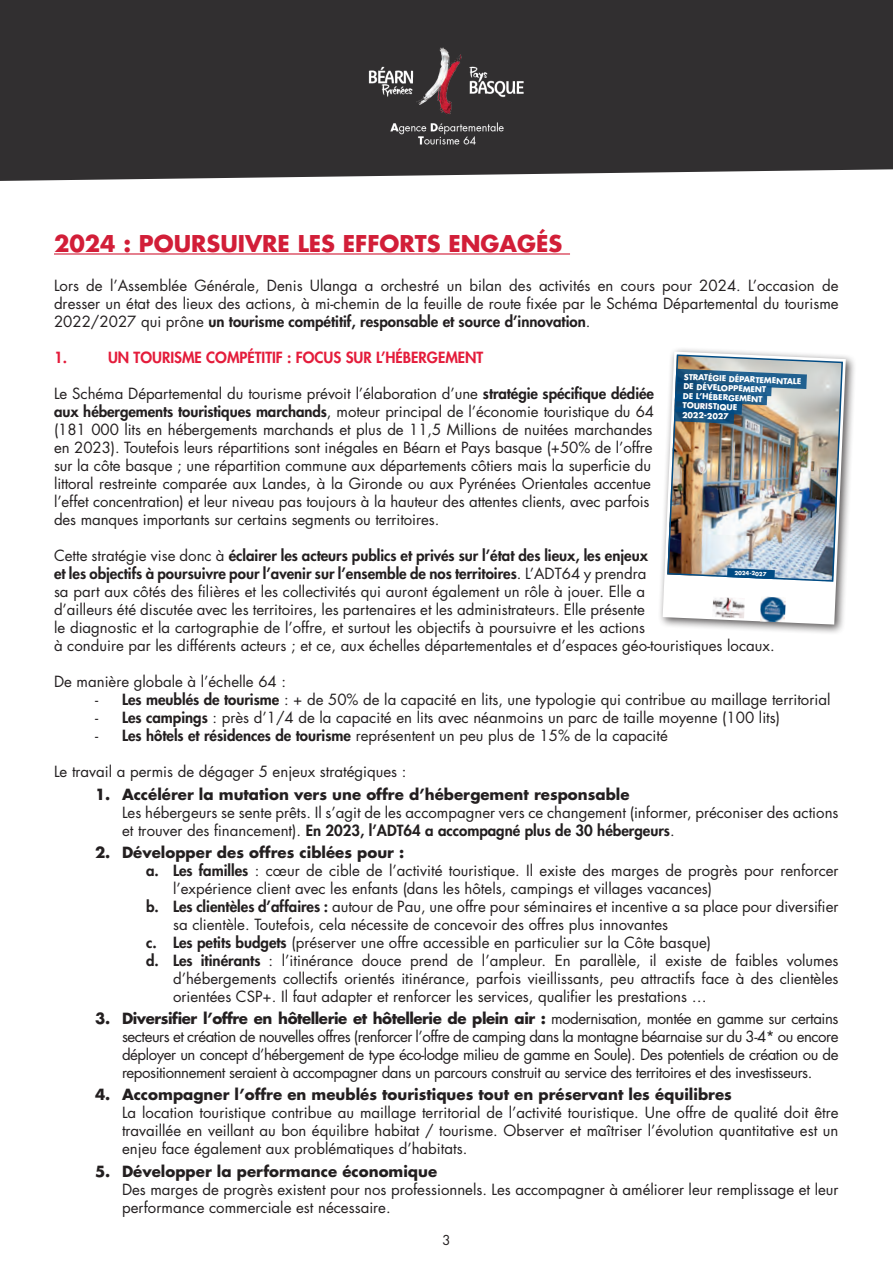
<style>
.page{position:relative;width:893px;height:1263px;background:#fff}
.page>*{position:absolute;margin:0;border:0;box-sizing:border-box;transform-origin:0 0}
.t1{font:700 22.5px "Futura Std";color:#d21e38}
.t2{font:15px/18px "Futura Std";color:#231f20}
.t3{font:700 15px "Futura Std";color:#231f20}
.t4{font:800 15px "Futura Std";color:#e41c3b}
.t5{font:15px "Futura PT";color:#231f20}
.t6{font:700 7.95px/9.4px "Futura Std";color:#fff}
.t7{font:700 5.4px "Futura Std";color:#fff}
.s1{font-weight:800}
.s2{font-weight:700}
</style>
<div class="page">
<div style="left:0;top:0;width:893px;height:181px;background:#312f30"></div>
<img style="left:365px;top:35px;width:163px;height:122px">
<hr style="left:54px;top:253px;width:516px;height:2px;background:#d21e38">
<div style="left:658px;top:347px;width:199px;height:288px;background:#231f20;opacity:.75"></div>
<svg style="left:663px;top:352px;width:183px;height:272px"></svg>
<img style="left:712px;top:597px;width:33px;height:21px">
<img style="left:760px;top:596px;width:26px;height:26px">
<img style="left:666px;top:354px;width:178px;height:228px">
<h1 class="t1" style="left:54px;top:228px;width:510px">2024 : POURSUIVRE LES EFFORTS ENGAGÉS</h1>
<p class="t2" style="left:54px;top:277px;width:786px;text-align:justify">Lors de l’Assemblée Générale, Denis Ulanga a orchestré un bilan des activités en cours pour 2024. L’occasion de dresser un état des lieux des actions, à mi-chemin de la feuille de route fixée par le Schéma Départemental du tourisme 2022/2027 qui prône <span class="s1">un tourisme compétitif, responsable et source d’innovation</span>.</p>
<p class="t4" style="left:54px;top:348px;width:15px">1.</p>
<p class="t4" style="left:108px;top:348px;width:377px">UN TOURISME COMPÉTITIF : FOCUS SUR L’HÉBERGEMENT</p>
<p class="t2" style="left:54px;top:385px;width:602px">Le Schéma Départemental du tourisme prévoit l’élaboration d’une <span class="s1">stratégie spécifique dédiée aux hébergements touristiques marchands</span>, moteur principal de l’économie touristique du 64 (181 000 lits en hébergements marchands et plus de 11,5 Millions de nuitées marchandes en 2023). Toutefois leurs répartitions sont inégales en Béarn et Pays basque (+50% de l’offre sur la côte basque ; une répartition commune aux départements côtiers mais la superficie du littoral restreinte comparée aux Landes, à la Gironde ou aux Pyrénées Orientales accentue l’effet concentration) et leur niveau pas toujours à la hauteur des attentes clients, avec parfois des manques importants sur certains segments ou territoires.</p>
<p class="t2" style="left:54px;top:547px;width:722px">Cette stratégie vise donc à <span class="s1">éclairer les acteurs publics et privés sur l’état des lieux, les enjeux<br>et les objectifs à poursuivre pour l’avenir sur l’ensemble de nos territoires</span>. L’ADT64 y prendra<br>sa part aux côtés des filières et les collectivités qui auront également un rôle à jouer. Elle a<br>d’ailleurs été discutée avec les territoires, les partenaires et les administrateurs. Elle présente<br>le diagnostic et la cartographie de l’offre, et surtout les objectifs à poursuivre et les actions<br>à conduire par les différents acteurs ; et ce, aux échelles départementales et d’espaces géo-touristiques locaux.</p>
<p class="t2" style="left:54px;top:673px;width:234px">De manière globale à l’échelle 64 :</p>
<p class="t2" style="left:95px;top:691px;width:737px">- <span class="s1">Les meublés de tourisme</span> : + de 50% de la capacité en lits, une typologie qui contribue au maillage territorial</p>
<p class="t2" style="left:95px;top:709px;width:687px">- <span class="s1">Les campings</span> : près d’1/4 de la capacité en lits avec néanmoins un parc de taille moyenne (100 lits)</p>
<p class="t2" style="left:95px;top:727px;width:574px">- <span class="s1">Les hôtels et résidences de tourisme</span> représentent un peu plus de 15% de la capacité</p>
<p class="t2" style="left:54px;top:763px;width:354px">Le travail a permis de dégager 5 enjeux stratégiques :</p>
<p class="t3" style="left:95px;top:784px;width:536px">1. Accélérer la mutation vers une offre d’hébergement responsable</p>
<p class="t2" style="left:122px;top:803px;width:718px">Les hébergeurs se sente prêts. Il s’agit de les accompagner vers ce changement (informer, préconiser des actions et trouver des financement). <span class="s1">En 2023, l’ADT64 a accompagné plus de 30 hébergeurs</span>.</p>
<p class="t3" style="left:95px;top:842px;width:311px">2. Développer des offres ciblées pour :</p>
<p class="t2" style="left:146px;top:861px;width:694px"><span class="s1">a. Les familles</span> : cœur de cible de l’activité touristique. Il existe des marges de progrès pour renforcer</p>
<p class="t2" style="left:173px;top:879px;width:540px">l’expérience client avec les enfants (dans les hôtels, campings et villages vacances)</p>
<p class="t2" style="left:146px;top:897px;width:694px"><span class="s1">b. Les clientèles d’affaires :</span> autour de Pau, une offre pour séminaires et incentive a sa place pour diversifier</p>
<p class="t2" style="left:173px;top:915px;width:497px">sa clientèle. Toutefois, cela nécessite de concevoir des offres plus innovantes</p>
<p class="t2" style="left:146px;top:933px;width:567px"><span class="s1">c. Les petits budgets</span> (préserver une offre accessible en particulier sur la Côte basque)</p>
<p class="t2" style="left:146px;top:951px;width:694px"><span class="s1">d. Les itinérants</span> : l’itinérance douce prend de l’ampleur. En parallèle, il existe de faibles volumes</p>
<p class="t2" style="left:173px;top:969px;width:667px">d’hébergements collectifs orientés itinérance, parfois vieillissants, peu attractifs face à des clientèles</p>
<p class="t2" style="left:173px;top:987px;width:535px">orientées CSP+. Il faut adapter et renforcer les services, qualifier les prestations …</p>
<p class="t2" style="left:122px;top:1010px;width:718px;text-align:justify;text-indent:-27px"><span class="s2">3. Diversifier l’offre en hôtellerie et hôtellerie de plein air :</span> modernisation, montée en gamme sur certains secteurs et création de nouvelles offres (renforcer l’offre de camping dans la montagne béarnaise sur du 3-4* ou encore déployer un concept d’hébergement de type éco-lodge milieu de gamme en Soule). Des potentiels de création ou de repositionnement seraient à accompagner dans un parcours construit au service des territoires et des investisseurs.</p>
<p class="t3" style="left:95px;top:1085px;width:638px">4. Accompagner l’offre en meublés touristiques tout en préservant les équilibres</p>
<p class="t2" style="left:122px;top:1104px;width:718px;text-align:justify">La location touristique contribue au maillage territorial de l’activité touristique. Une offre de qualité doit être travaillée en veillant au bon équilibre habitat / tourisme. Observer et maîtriser l’évolution quantitative est un enjeu face également aux problématiques d’habitats.</p>
<p class="t3" style="left:95px;top:1161px;width:344px">5. Développer la performance économique</p>
<p class="t2" style="left:122px;top:1180px;width:718px">Des marges de progrès existent pour nos professionnels. Les accompagner à améliorer leur remplissage et leur performance commerciale est nécessaire.</p>
<p class="t6" style="left:684px;top:372px;width:119px;rotate:2deg">STRATÉGIE DÉPARTEMENTALE<br>DE DÉVELOPPEMENT<br>DE L’HÉBERGEMENT<br>TOURISTIQUE<br>2022-2027</p>
<p class="t7" style="left:735px;top:569px;width:34px;rotate:2deg">2024-2027</p>
<p class="t5" style="left:442px;top:1231px;width:10px">3</p>
</div>
